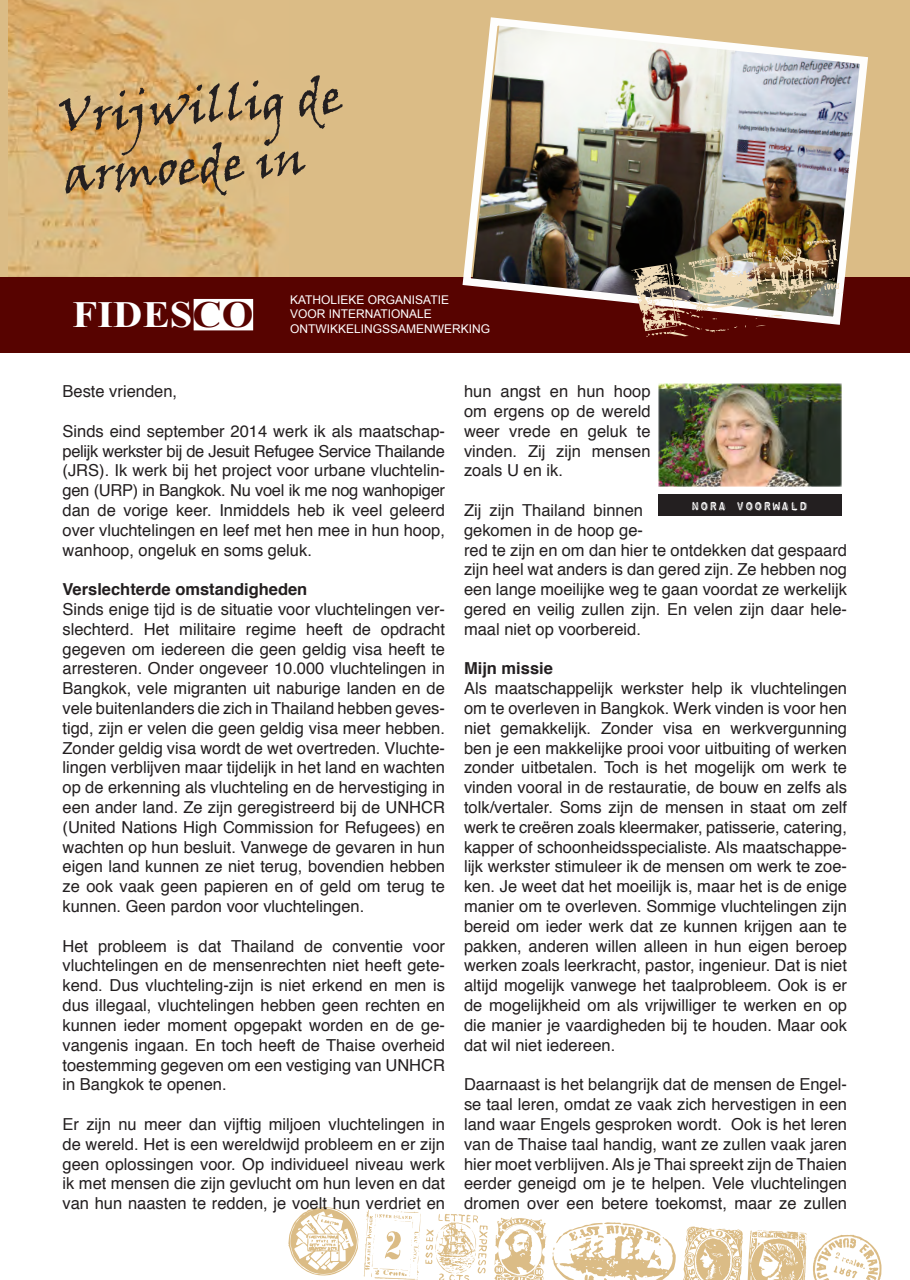
<style>
.page{position:relative;width:910px;height:1280px;background:#fff}
.page>*{position:absolute;margin:0;border:0;box-sizing:border-box;transform-origin:0 0}
.t1{font:49.5px/59.6px "Viner Hand ITC";color:#231f20}
.t2{font:700 36.9px "Times New Roman";color:#fff;scale:1.1 1}
.t3{font:16.5px/19.8px "Helvetica";color:#231f20;text-align:justify}
.t4{font:700 16.5px "Helvetica";color:#231f20}
.t5{font:800 12.6px "Chromosome";color:#fff;scale:.95 1}
.t6{font:12px "Arial";color:#fff}
.s1{color:#570300}
</style>
<div class="page">
<svg style="left:288px;top:1207px;width:70px;height:69px"></svg>
<svg style="left:364px;top:1209px;width:182px;height:71px"></svg>
<svg style="left:552px;top:1222px;width:124px;height:58px"></svg>
<svg style="left:683px;top:1226px;width:123px;height:54px"></svg>
<svg style="left:813px;top:1235px;width:68px;height:45px"></svg>
<div style="left:0;top:0;width:910px;height:324px;background:#dbbc86"></div>
<img style="left:9px;top:0;width:269px;height:277px">
<div style="left:0;top:277px;width:910px;height:75px;background:#570300"></div>
<img style="left:462px;top:17px;width:406px;height:286px">
<img style="left:631px;top:239px;width:213px;height:98px">
<div style="left:658px;top:494px;width:183px;height:21px;background:#231f20"></div>
<img style="left:658px;top:383px;width:184px;height:104px">
<div style="left:194px;top:299px;width:59px;height:31px;background:#fff"></div>
<p class="t1" style="left:57px;top:84px;width:286px;rotate:-4deg">Vrijwillig de armoede in</p>
<p class="t2" style="left:73px;top:289px;width:166px">FIDES<span class="s1">CO</span></p>
<p class="t6" style="left:290px;top:292px;width:160px">KATHOLIEKE ORGANISATIE</p>
<p class="t6" style="left:290px;top:306px;width:143px">VOOR INTERNATIONALE</p>
<p class="t6" style="left:290px;top:321px;width:202px">ONTWIKKELINGSSAMENWERKING</p>
<p class="t3" style="left:63px;top:382px;width:116px">Beste vrienden,</p>
<p class="t3" style="left:63px;top:422px;width:384px">Sinds eind september 2014 werk ik als maatschap&shy;pelijk werkster bij de Jesuit Refugee Service Thailande (JRS). Ik werk bij het project voor urbane vluchtelin&shy;gen (URP) in Bangkok. Nu voel ik me nog wanhopiger dan de vorige keer. Inmiddels heb ik veel geleerd over vluchtelingen en leef met hen mee in hun hoop, wanhoop, ongeluk en soms geluk.</p>
<p class="t4" style="left:63px;top:576px;width:246px">Verslechterde omstandigheden</p>
<p class="t3" style="left:63px;top:600px;width:384px">Sinds enige tijd is de situatie voor vluchtelingen ver&shy;slechterd. Het militaire regime heeft de opdracht gegeven om iedereen die geen geldig visa heeft te arresteren. Onder ongeveer 10.000 vluchtelingen in Bangkok, vele migranten uit naburige landen en de vele buitenlanders die zich in Thailand hebben geves&shy;tigd, zijn er velen die geen geldig visa meer hebben.<br>Zonder geldig visa wordt de wet overtreden. Vluchte&shy;lingen verblijven maar tijdelijk in het land en wachten op de erkenning als vluchteling en de hervestiging in een ander land. Ze zijn geregistreerd bij de UNHCR (United Nations High Commission for Refugees) en wachten op hun besluit. Vanwege de gevaren in hun eigen land kunnen ze niet terug, bovendien hebben ze ook vaak geen papieren en of geld om terug te kunnen. Geen pardon voor vluchtelingen.</p>
<p class="t3" style="left:63px;top:936px;width:384px">Het probleem is dat Thailand de conventie voor vluchtelingen en de mensenrechten niet heeft gete&shy;kend. Dus vluchteling-zijn is niet erkend en men is dus illegaal, vluchtelingen hebben geen rechten en kunnen ieder moment opgepakt worden en de ge&shy;vangenis ingaan. En toch heeft de Thaise overheid toestemming gegeven om een vestiging van UNHCR in Bangkok te openen.</p>
<p class="t3" style="left:63px;top:1115px;width:384px">Er zijn nu meer dan vijftig miljoen vluchtelingen in de wereld. Het is een wereldwijd probleem en er zijn geen oplossingen voor. Op individueel niveau werk ik met mensen die zijn gevlucht om hun leven en dat van hun naasten te redden, je voelt hun verdriet en</p>
<p class="t3" style="left:464px;top:382px;width:188px">hun angst en hun hoop om ergens op de wereld weer vrede en geluk te vinden. Zij zijn mensen zoals U en ik.</p>
<p class="t3" style="left:464px;top:501px;width:385px;text-align:left">Zij zijn Thailand binnen<br>gekomen in de hoop ge-<br>red te zijn en om dan hier te ontdekken dat gespaard zijn heel wat anders is dan gered zijn. Ze hebben nog een lange moeilijke weg te gaan voordat ze werkelijk gered en veilig zullen zijn. En velen zijn daar hele&shy;maal niet op voorbereid.</p>
<p class="t4" style="left:464px;top:655px;width:90px">Mijn missie</p>
<p class="t3" style="left:464px;top:679px;width:385px">Als maatschappelijk werkster help ik vluchtelingen om te overleven in Bangkok. Werk vinden is voor hen niet gemakkelijk. Zonder visa en werkvergunning ben je een makkelijke prooi voor uitbuiting of werken zonder uitbetalen. Toch is het mogelijk om werk te vinden vooral in de restauratie, de bouw en zelfs als tolk/vertaler. Soms zijn de mensen in staat om zelf werk te creëren zoals kleermaker, patisserie, catering, kapper of schoonheidsspecialiste. Als maatschappe&shy;lijk werkster stimuleer ik de mensen om werk te zoe&shy;ken. Je weet dat het moeilijk is, maar het is de enige manier om te overleven. Sommige vluchtelingen zijn bereid om ieder werk dat ze kunnen krijgen aan te pakken, anderen willen alleen in hun eigen beroep werken zoals leerkracht, pastor, ingenieur. Dat is niet altijd mogelijk vanwege het taalprobleem. Ook is er de mogelijkheid om als vrijwilliger te werken en op die manier je vaardigheden bij te houden. Maar ook dat wil niet iedereen.</p>
<p class="t3" style="left:464px;top:1075px;width:385px">Daarnaast is het belangrijk dat de mensen de Engel&shy;se taal leren, omdat ze vaak zich hervestigen in een land waar Engels gesproken wordt. Ook is het leren van de Thaise taal handig, want ze zullen vaak jaren hier moet verblijven. Als je Thai spreekt zijn de Thaien eerder geneigd om je te helpen. Vele vluchtelingen dromen over een betere toekomst, maar ze zullen</p>
<p class="t5" style="left:691px;top:496px;width:125px">NORA VOORWALD</p>
</div>
